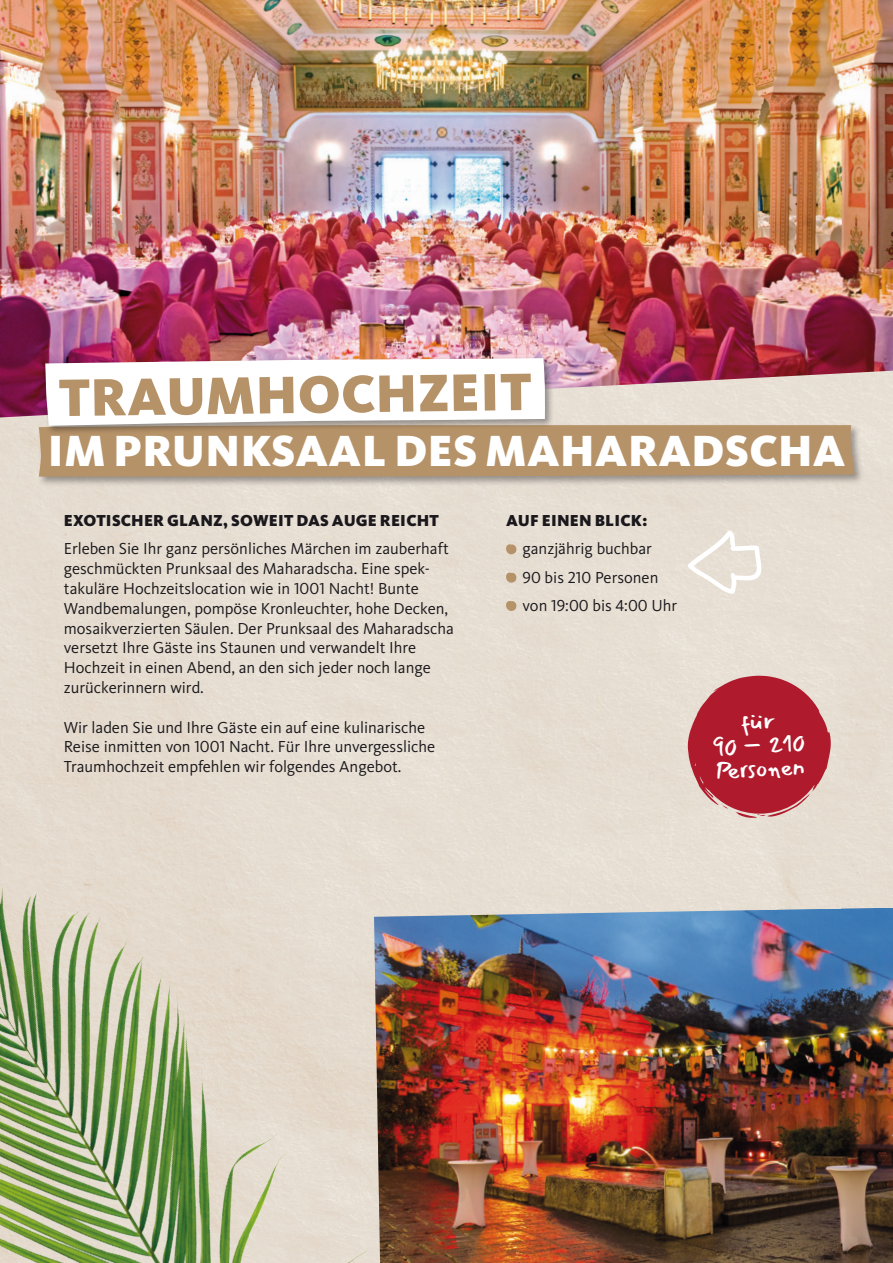
<style>
.page{position:relative;width:893px;height:1263px;background:#fff}
.page>*{position:absolute;margin:0;border:0;box-sizing:border-box;transform-origin:0 0}
.t1{font:900 54.6px "Kievit OT";color:#b69268}
.t2{font:900 45.3px "Kievit OT";letter-spacing:.01em;color:#fff}
.t3{font:24px/24px "Mansalva";color:#fff;text-align:center}
.t4{font:16.5px/19.8px "Kievit OT";color:#1a181c}
.t5{font:900 16.5px "Kievit OT";letter-spacing:.01em;color:#1a181c}
</style>
<div class="page">
<img style="left:0;top:0;width:893px;height:417px">
<svg style="left:506px;top:544px;width:11px;height:10px"></svg>
<svg style="left:506px;top:573px;width:11px;height:10px"></svg>
<svg style="left:506px;top:601px;width:11px;height:10px"></svg>
<div style="left:37px;top:423px;width:828px;height:64px;background:#1a181c;opacity:.4"></div>
<div style="left:43px;top:356px;width:511px;height:79px;background:#1a181c;opacity:.4"></div>
<svg style="left:39px;top:358px;width:816px;height:119px"></svg>
<svg style="left:687px;top:530px;width:75px;height:64px"></svg>
<img style="left:421px;top:908px;width:472px;height:355px">
<svg style="left:688px;top:676px;width:143px;height:142px;background:#bd4955"></svg>
<img style="left:0;top:758px;width:421px;height:505px">
<h1 class="t1" style="left:58px;top:366px;width:474px;rotate:-1deg">TRAUMHOCHZEIT</h1>
<h2 class="t2" style="left:48px;top:423px;width:799px">IM PRUNKSAAL DES MAHARADSCHA</h2>
<p class="t5" style="left:64px;top:510px;width:376px">EXOTISCHER GLANZ, SOWEIT DAS AUGE REICHT</p>
<p class="t4" style="left:64px;top:539px;width:392px">Erleben Sie Ihr ganz persönliches Märchen im zauberhaft geschmückten Prunksaal des Maharadscha. Eine spek&shy;takuläre Hochzeitslocation wie in 1001 Nacht! Bunte Wandbemalungen, pompöse Kronleuchter, hohe Decken, mosaikverzierten Säulen. Der Prunksaal des Maharadscha versetzt Ihre Gäste ins Staunen und verwandelt Ihre Hochzeit in einen Abend, an den sich jeder noch lange zurückerinnern wird.</p>
<p class="t4" style="left:64px;top:717px;width:373px">Wir laden Sie und Ihre Gäste ein auf eine kulinarische<br>Reise inmitten von 1001 Nacht. Für Ihre unvergessliche<br>Traumhochzeit empfehlen wir folgendes Angebot.</p>
<p class="t5" style="left:506px;top:510px;width:143px">AUF EINEN BLICK:</p>
<p class="t4" style="left:522px;top:534px;width:156px;line-height:28.3px">ganzjährig buchbar<br>90 bis 210 Personen von 19:00 bis 4:00 Uhr</p>
<h3 class="t3" style="left:711px;top:711px;width:94px;rotate:-3deg">für<br>90 – 210<br>Personen</h3>
</div>
